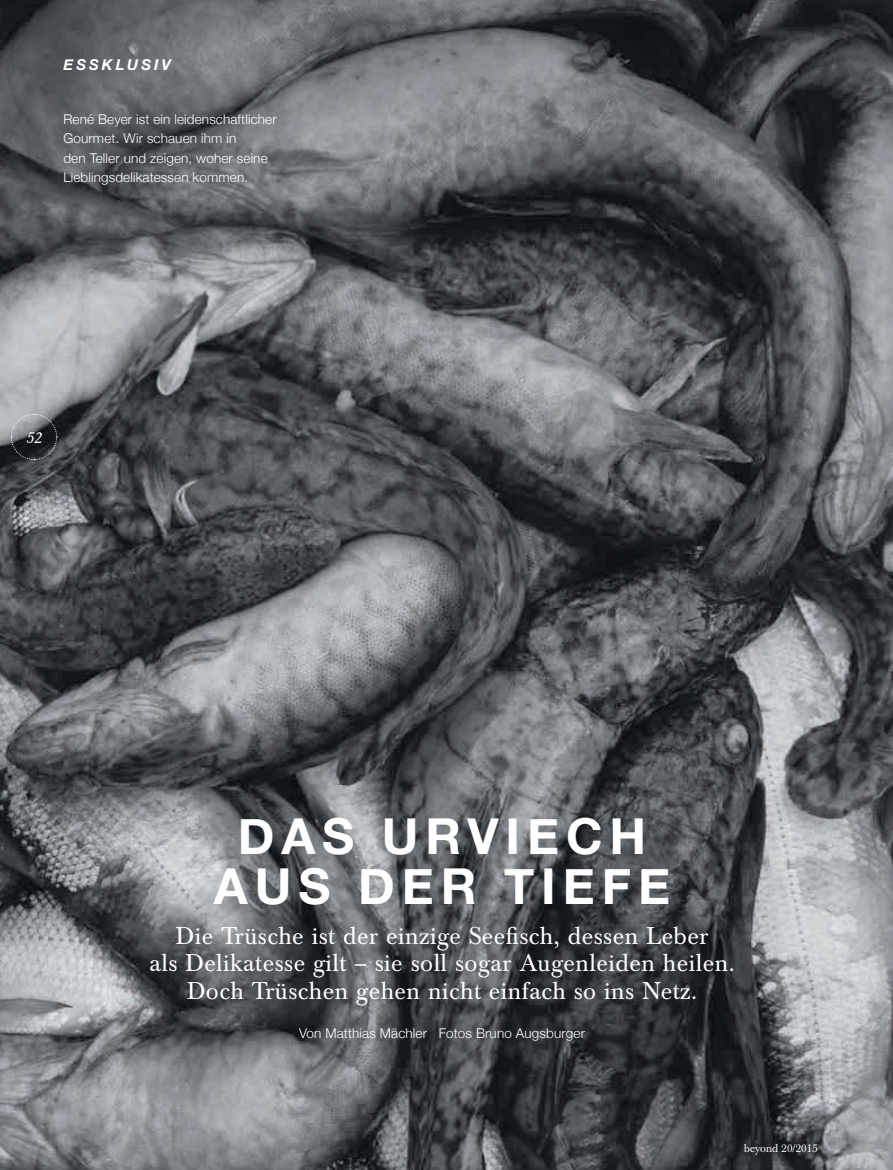
<style>
.page{position:relative;width:893px;height:1170px;background:#fff}
.page>*{position:absolute;margin:0;border:0;box-sizing:border-box;transform-origin:0 0}
.t1{font:700 49.5px/50.2px "Helvetica Neue";letter-spacing:.14em;color:#fff;text-align:center}
.t2{font:24px/27px "Baskerville BE";letter-spacing:.02em;color:#fff;text-align:center}
.t3{font:italic 15.45px "Baskerville BE";color:#fff}
.t4{font:italic 700 15px "Helvetica Neue";letter-spacing:.2em;color:#fff}
.t5{font:300 13.5px/19.5px "Helvetica Neue";letter-spacing:.01em;color:#fff}
.t6{font:11.25px "Baskerville Book Pro";color:#fff}
</style>
<div class="page">
<img style="left:0;top:0;width:893px;height:1169px">
<svg style="left:11px;top:414px;width:47px;height:46px;background:#4f5255"></svg>
<p class="t4" style="left:63px;top:53px;width:109px">ESSKLUSIV</p>
<p class="t5" style="left:63px;top:108px;width:215px">René Beyer ist ein leidenschaftlicher Gourmet. Wir schauen ihm in<br>den Teller und zeigen, woher seine Lieblingsdelikatessen kommen.</p>
<p class="t3" style="left:25px;top:428px;width:18px">52</p>
<h1 class="t1" style="left:214px;top:808px;width:458px">DAS URVIECH<br>AUS DER TIEFE</h1>
<h2 class="t2" style="left:149px;top:923px;width:587px">Die Trüsche ist der einzige Seefisch, dessen Leber<br>als Delikatesse gilt – sie soll sogar Augenleiden heilen.<br>Doch Trüschen gehen nicht einfach so ins Netz.</h2>
<p class="t5" style="left:299px;top:1022px;width:287px">Von Matthias Mächler Fotos Bruno Augsburger</p>
<p class="t6" style="left:744px;top:1140px;width:75px">beyond 20/2015</p>
</div>
